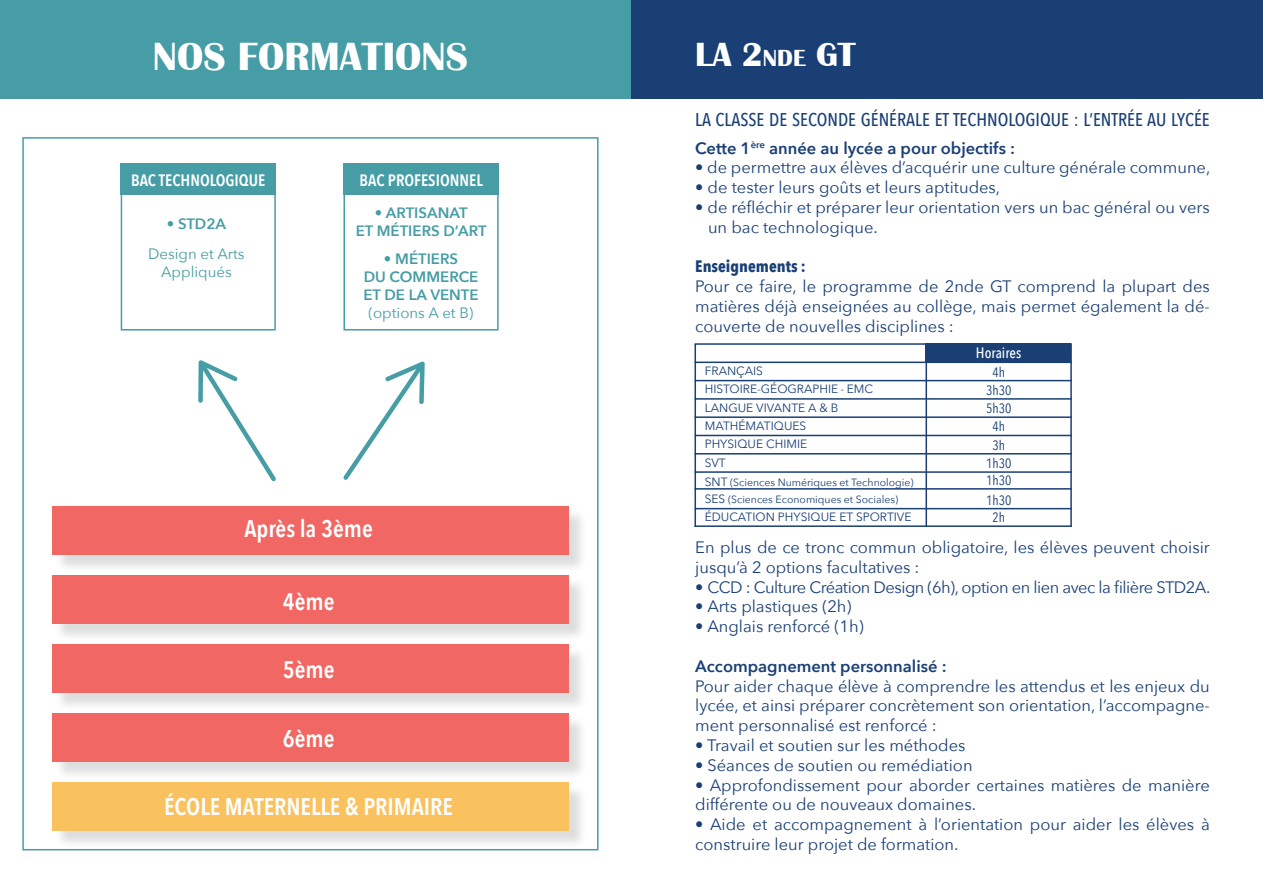
<style>
.page{position:relative;width:1263px;height:893px;background:#fff}
.page>*{position:absolute;margin:0;border:0;box-sizing:border-box;transform-origin:0 0}
.t1{font:700 40.5px "Britannic";color:#fff}
.t2{font:700 34.5px "Britannic";color:#fff}
.t3{font:600 24px "Avenir Next Condensed";color:#fff}
.t4{font:500 18.45px "Avenir Next Condensed";color:#193f75}
.t5{font:16.5px/19.8px "Avenir Next";color:#193f75}
.t6{font:600 16.5px "Avenir Next";color:#193f75}
.t7{font:16.5px "Avenir Next";letter-spacing:-.03em;color:#193f75}
.t8{font:600 16.5px "Avenir Next Condensed";color:#fff}
.t9{font:700 16.5px "Avenir Next Condensed";color:#193f75}
.t10{font:600 15px "Avenir Next";color:#469da5}
.t11{font:15px/18px "Avenir Next";color:#469da5;text-align:center}
.t12{font:500 15px "Avenir Next Condensed";color:#fff}
.t13{font:13.5px "Avenir Next Condensed";color:#193f75}
.t14{font:12px "Avenir Next";color:#193f75}
.t15{font:10.5px "Avenir Next";color:#193f75}
.s1{font-size:24px}
.s2{font-size:12px}
</style>
<div class="page">
<div style="left:55px;top:508px;width:532px;height:65px;background:#231f20;opacity:.15"></div>
<div style="left:52px;top:506px;width:516px;height:48px;background:#f16763"></div>
<div style="left:55px;top:715px;width:532px;height:65px;background:#231f20;opacity:.15"></div>
<div style="left:52px;top:713px;width:516px;height:49px;background:#f16763"></div>
<div style="left:55px;top:646px;width:532px;height:65px;background:#231f20;opacity:.15"></div>
<div style="left:52px;top:644px;width:516px;height:49px;background:#f16763"></div>
<div style="left:55px;top:577px;width:532px;height:65px;background:#231f20;opacity:.15"></div>
<div style="left:52px;top:575px;width:516px;height:49px;background:#f16763"></div>
<div style="left:55px;top:784px;width:532px;height:65px;background:#231f20;opacity:.15"></div>
<div style="left:52px;top:782px;width:516px;height:49px;background:#fac15f"></div>
<div style="left:343px;top:163px;width:156px;height:167px;background:#fff;border:2px solid #469da5"></div>
<div style="left:121px;top:163px;width:155px;height:167px;background:#fff;border:2px solid #469da5"></div>
<svg style="left:198px;top:360px;width:78px;height:121px"></svg>
<svg style="left:343px;top:361px;width:82px;height:119px"></svg>
<div style="left:0;top:0;width:631px;height:99px;background:#469da5"></div>
<div style="left:121px;top:163px;width:155px;height:32px;background:#469da5"></div>
<div style="left:343px;top:163px;width:156px;height:32px;background:#469da5"></div>
<div style="left:631px;top:0;width:632px;height:99px;background:#193f75"></div>
<hr style="left:694px;top:343px;width:378px;height:2px;background:#193f75">
<hr style="left:694px;top:362px;width:378px;height:1px;background:#193f75">
<hr style="left:694px;top:380px;width:378px;height:1px;background:#193f75">
<hr style="left:694px;top:398px;width:378px;height:2px;background:#193f75">
<hr style="left:694px;top:416px;width:378px;height:2px;background:#193f75">
<hr style="left:694px;top:435px;width:378px;height:1px;background:#193f75">
<hr style="left:694px;top:453px;width:378px;height:1px;background:#193f75">
<hr style="left:694px;top:471px;width:378px;height:2px;background:#193f75">
<hr style="left:694px;top:508px;width:378px;height:1px;background:#193f75">
<hr style="left:694px;top:525px;width:378px;height:2px;background:#193f75">
<hr style="left:694px;top:488px;width:378px;height:2px;background:#193f75">
<hr style="left:925px;top:344px;width:2px;height:183px;background:#193f75">
<hr style="left:694px;top:344px;width:2px;height:183px;background:#193f75">
<hr style="left:1070px;top:344px;width:2px;height:183px;background:#193f75">
<div style="left:925px;top:343px;width:146px;height:20px;background:#193f75"></div>
<p class="t1" style="left:153px;top:34px;width:317px">NOS FORMATIONS</p>
<p class="t8" style="left:131px;top:166px;width:136px">BAC TECHNOLOGIQUE</p>
<p class="t8" style="left:360px;top:166px;width:125px">BAC PROFESIONNEL</p>
<p class="t10" style="left:167px;top:211px;width:61px">• STD2A</p>
<p class="t11" style="left:148px;top:244px;width:98px">Design et Arts<br>Appliqués</p>
<p class="t10" style="left:375px;top:200px;width:94px">• ARTISANAT</p>
<p class="t10" style="left:356px;top:218px;width:132px">ET MÉTIERS D’ART</p>
<p class="t10" style="left:384px;top:246px;width:76px">• MÉTIERS</p>
<p class="t10" style="left:364px;top:264px;width:116px">DU COMMERCE</p>
<p class="t10" style="left:363px;top:282px;width:117px">ET DE LA VENTE</p>
<p class="t11" style="left:369px;top:303px;width:106px">(options A et B)</p>
<p class="t3" style="left:244px;top:508px;width:130px">Après la 3ème</p>
<p class="t3" style="left:283px;top:581px;width:53px">4ème</p>
<p class="t3" style="left:283px;top:649px;width:53px">5ème</p>
<p class="t3" style="left:283px;top:717px;width:53px">6ème</p>
<p class="t3" style="left:164px;top:786px;width:290px">ÉCOLE MATERNELLE &amp; PRIMAIRE</p>
<p class="t2" style="left:695px;top:35px;width:162px">LA 2<span class="s1">NDE</span> GT</p>
<p class="t4" style="left:695px;top:108px;width:516px">LA CLASSE DE SECONDE GÉNÉRALE ET TECHNOLOGIQUE : L’ENTRÉE AU LYCÉE</p>
<p class="t6" style="left:695px;top:134px;width:321px">Cette 1<sup>ère</sup> année au lycée a pour objectifs :</p>
<p class="t5" style="left:695px;top:157px;width:517px">• de permettre aux élèves d’acquérir une culture générale commune,</p>
<p class="t5" style="left:695px;top:177px;width:306px">• de tester leurs goûts et leurs aptitudes,</p>
<p class="t5" style="left:695px;top:197px;width:516px">• de réfléchir et préparer leur orientation vers un bac général ou vers</p>
<p class="t5" style="left:708px;top:216px;width:171px">un bac technologique.</p>
<p class="t9" style="left:695px;top:257px;width:112px">Enseignements :</p>
<p class="t5" style="left:695px;top:276px;width:516px;text-align:justify">Pour ce faire, le programme de 2nde GT comprend la plupart des matières déjà enseignées au collège, mais permet également la dé&shy;couverte de nouvelles disciplines :</p>
<p class="t14" style="left:705px;top:361px;width:60px">FRANÇAIS</p>
<p class="t14" style="left:705px;top:379px;width:170px">HISTOIRE-GÉOGRAPHIE - EMC</p>
<p class="t14" style="left:705px;top:397px;width:135px">LANGUE VIVANTE A &amp; B</p>
<p class="t14" style="left:705px;top:416px;width:103px">MATHÉMATIQUES</p>
<p class="t14" style="left:705px;top:434px;width:104px">PHYSIQUE CHIMIE</p>
<p class="t14" style="left:705px;top:452px;width:22px">SVT</p>
<p class="t15" style="left:705px;top:473px;width:210px"><span class="s2">SNT</span> (Sciences Numériques et Technologie)</p>
<p class="t15" style="left:705px;top:491px;width:195px"><span class="s2">SES</span> (Sciences Economiques et Sociales)</p>
<p class="t14" style="left:705px;top:506px;width:208px">ÉDUCATION PHYSIQUE ET SPORTIVE</p>
<p class="t12" style="left:976px;top:344px;width:47px">Horaires</p>
<p class="t13" style="left:992px;top:360px;width:14px">4h</p>
<p class="t13" style="left:986px;top:379px;width:27px">3h30</p>
<p class="t13" style="left:986px;top:397px;width:27px">5h30</p>
<p class="t13" style="left:992px;top:415px;width:14px">4h</p>
<p class="t13" style="left:992px;top:433px;width:14px">3h</p>
<p class="t13" style="left:986px;top:452px;width:27px">1h30</p>
<p class="t13" style="left:986px;top:469px;width:27px">1h30</p>
<p class="t13" style="left:986px;top:488px;width:27px">1h30</p>
<p class="t13" style="left:992px;top:506px;width:14px">2h</p>
<p class="t5" style="left:695px;top:537px;width:516px">En plus de ce tronc commun obligatoire, les élèves peuvent choisir jusqu’à 2 options facultatives :</p>
<p class="t7" style="left:695px;top:573px;width:516px">• CCD : Culture Création Design (6h), option en lien avec la filière STD2A.</p>
<p class="t5" style="left:695px;top:596px;width:158px">• Arts plastiques (2h)</p>
<p class="t5" style="left:695px;top:616px;width:170px">• Anglais renforcé (1h)</p>
<p class="t6" style="left:695px;top:652px;width:253px">Accompagnement personnalisé :</p>
<p class="t5" style="left:695px;top:675px;width:516px;text-align:justify">Pour aider chaque élève à comprendre les attendus et les enjeux du lycée, et ainsi préparer concrètement son orientation, l’accompagne&shy;ment personnalisé est renforcé :</p>
<p class="t5" style="left:695px;top:735px;width:272px">• Travail et soutien sur les méthodes</p>
<p class="t5" style="left:695px;top:754px;width:279px">• Séances de soutien ou remédiation</p>
<p class="t5" style="left:695px;top:774px;width:516px">• Approfondissement pour aborder certaines matières de manière différente ou de nouveaux domaines.</p>
<p class="t5" style="left:695px;top:814px;width:516px">• Aide et accompagnement à l’orientation pour aider les élèves à construire leur projet de formation.</p>
</div>
